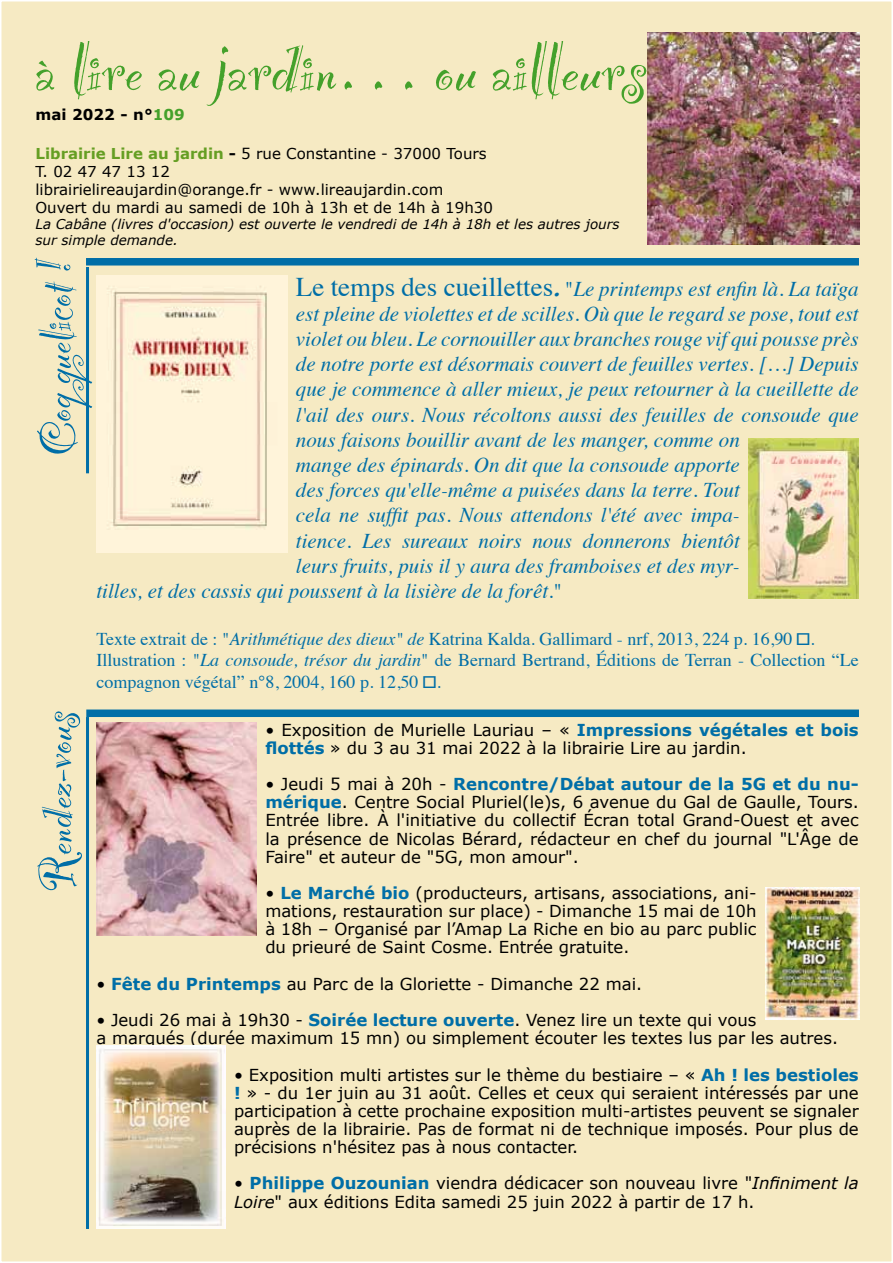
<style>
.page{position:relative;width:893px;height:1263px;background:#fff}
.page>*{position:absolute;margin:0;border:0;box-sizing:border-box;transform-origin:0 0}
.t1{font:82.5px "Party Let Plain";color:#44a12b}
.t2{font:54px "Party Let Plain";color:#006ea7}
.t3{font:italic 21px "Times";color:#006ea7}
.t4{font:18px/21.6px "Times";color:#006ea7}
.t5{font:16.5px/18.1px "Verdana";color:#000}
.t6{font:15px/18px "Verdana";color:#000}
.t7{font:700 15px "Verdana";color:#000}
.t8{font:italic 13.5px/16.2px "Verdana";color:#000}
.s1{color:#44a12b}
.s2{font-weight:700;color:#659e23}
.s3{font-weight:700}
.s4{font-style:normal;font-size:27px}
.s5{font-weight:700;font-size:27px}
.s6{font-style:normal}
.s7{font-style:italic}
.s8{font-weight:700;color:#006ea7}
</style>
<div class="page">
<div style="left:1px;top:1px;width:891px;height:1261px;background:#f6eac3"></div>
<div style="left:86px;top:258px;width:773px;height:7px;background:#006ea7"></div>
<hr style="left:86px;top:267px;width:3px;height:206px;background:#006ea7">
<img style="left:647px;top:32px;width:212px;height:213px">
<div style="left:86px;top:709px;width:773px;height:8px;background:#006ea7"></div>
<hr style="left:86px;top:717px;width:3px;height:512px;background:#006ea7">
<img style="left:96px;top:275px;width:191px;height:278px">
<img style="left:97px;top:723px;width:160px;height:212px">
<img style="left:765px;top:888px;width:94px;height:132px">
<img style="left:748px;top:438px;width:111px;height:160px">
<img style="left:97px;top:1045px;width:129px;height:184px">
<h1 class="t1" style="left:35px;top:13px;width:614px">à lire au jardin… ou ailleurs</h1>
<p class="t7" style="left:36px;top:105px;width:151px">mai 2022 - n°<span class="s1">109</span></p>
<p class="t6" style="left:36px;top:144px;width:459px"><span class="s2">Librairie Lire au jardin</span> <span class="s3">-</span> 5 rue Constantine - 37000 Tours T. 02 47 47 13 12<br>librairielireaujardin@orange.fr - www.lireaujardin.com Ouvert du mardi au samedi de 10h à 13h et de 14h à 19h30</p>
<p class="t8" style="left:36px;top:216px;width:586px">La Cabâne (livres d'occasion) est ouverte le vendredi de 14h à 18h et les autres jours sur simple demande.</p>
<h2 class="t2" style="left:20px;top:456px;width:200px;rotate:-90deg">Coqquelicot !</h2>
<p class="t3" style="left:296px;top:270px;width:564px"><span class="s4">Le temps des cueillettes</span><span class="s5">.</span> <span class="s6">"</span>Le printemps est enfin là. La taïga</p>
<p class="t3" style="left:296px;top:295px;width:564px">est pleine de violettes et de scilles. Où que le regard se pose, tout est</p>
<p class="t3" style="left:296px;top:321px;width:564px">violet ou bleu. Le cornouiller aux branches rouge vif qui pousse près</p>
<p class="t3" style="left:296px;top:346px;width:564px">de notre porte est désormais couvert de feuilles vertes. […] Depuis</p>
<p class="t3" style="left:296px;top:371px;width:564px">que je commence à aller mieux, je peux retourner à la cueillette de</p>
<p class="t3" style="left:296px;top:396px;width:564px">l'ail des ours. Nous récoltons aussi des feuilles de consoude que</p>
<p class="t3" style="left:296px;top:421px;width:445px">nous faisons bouillir avant de les manger, comme on</p>
<p class="t3" style="left:296px;top:447px;width:445px">mange des épinards. On dit que la consoude apporte</p>
<p class="t3" style="left:296px;top:472px;width:445px">des forces qu'elle-même a puisées dans la terre. Tout</p>
<p class="t3" style="left:296px;top:497px;width:445px">cela ne suffit pas. Nous attendons l'été avec impa-</p>
<p class="t3" style="left:296px;top:522px;width:445px">tience. Les sureaux noirs nous donnerons bientôt</p>
<p class="t3" style="left:296px;top:547px;width:445px">leurs fruits, puis il y aura des framboises et des myr-</p>
<p class="t3" style="left:96px;top:573px;width:467px">tilles, et des cassis qui poussent à la lisière de la forêt<span class="s6">."</span></p>
<p class="t4" style="left:96px;top:626px;width:764px">Texte extrait de : "<span class="s7">Arithmétique des dieux" de</span> Katrina Kalda. Gallimard - nrf, 2013, 224 p. 16,90 €.<br>Illustration : "<span class="s7">La consoude, trésor du jardin</span>" de Bernard Bertrand, Éditions de Terran - Collection “Le compagnon végétal” n°8, 2004, 160 p. 12,50 €.</p>
<h2 class="t2" style="left:20px;top:892px;width:184px;rotate:-90deg">Rendez-vous</h2>
<p class="t5" style="left:265px;top:721px;width:595px">• Exposition de Murielle Lauriau – « <span class="s8">Impressions végétales et bois flottés</span> » du 3 au 31 mai 2022 à la librairie Lire au jardin.</p>
<p class="t5" style="left:265px;top:775px;width:595px;text-align:justify">• Jeudi 5 mai à 20h - <span class="s8">Rencontre/Débat autour de la 5G et du nu&shy;mérique</span>. Centre Social Pluriel(le)s, 6 avenue du Gal de Gaulle, Tours.<br>Entrée libre. À l'initiative du collectif Écran total Grand-Ouest et avec la présence de Nicolas Bérard, rédacteur en chef du journal "L'Âge de Faire" et auteur de "5G, mon amour".</p>
<p class="t5" style="left:265px;top:884px;width:493px;text-align:justify">• <span class="s8">Le Marché bio</span> (producteurs, artisans, associations, ani&shy;mations, restauration sur place) - Dimanche 15 mai de 10h à 18h – Organisé par l’Amap La Riche en bio au parc public du prieuré de Saint Cosme. Entrée gratuite.</p>
<p class="t5" style="left:96px;top:975px;width:547px">• <span class="s8">Fête du Printemps</span> au Parc de la Gloriette - Dimanche 22 mai.</p>
<p class="t5" style="left:96px;top:1011px;width:743px">• Jeudi 26 mai à 19h30 - <span class="s8">Soirée lecture ouverte</span>. Venez lire un texte qui vous<br>a marqués (durée maximum 15 mn) ou simplement écouter les textes lus par les autres.</p>
<p class="t5" style="left:234px;top:1066px;width:626px;text-align:justify">• Exposition multi artistes sur le thème du bestiaire – « <span class="s8">Ah ! les bestioles !</span> » - du 1er juin au 31 août. Celles et ceux qui seraient intéressés par une participation à cette prochaine exposition multi-artistes peuvent se signaler auprès de la librairie. Pas de format ni de technique imposés. Pour plus de précisions n'hésitez pas à nous contacter.</p>
<p class="t5" style="left:234px;top:1174px;width:626px">• <span class="s8">Philippe Ouzounian</span> viendra dédicacer son nouveau livre "<span class="s7">Infiniment la<br>Loire</span>" aux éditions Edita samedi 25 juin 2022 à partir de 17 h.</p>
</div>
